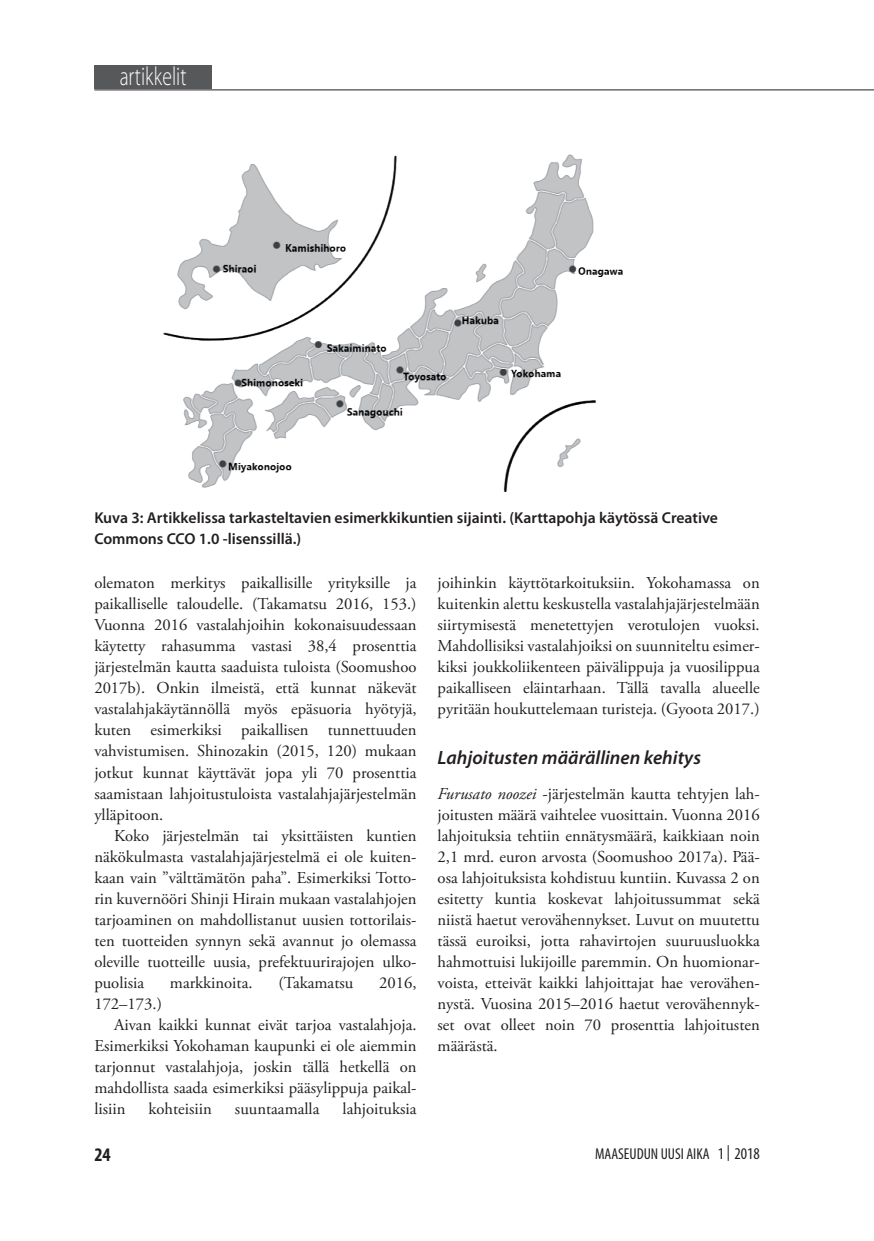
<style>
.page{position:relative;width:874px;height:1241px;background:#fff}
.page>*{position:absolute;margin:0;border:0;box-sizing:border-box;transform-origin:0 0}
.t1{font:300 26.25px "Myriad Pro";color:#fff;scale:.75 1}
.t2{font:italic 600 19.25px "Myriad Pro";color:#231f20}
.t3{font:700 condensed 19.25px "Myriad Pro";color:#231f20}
.t4{font:16.62px/21px "Adobe Garamond Pro";color:#231f20;text-align:justify}
.t5{font:600 15.75px/21px "Myriad Pro";color:#231f20}
.t6{font:condensed 15.75px "Myriad Pro";color:#231f20}
.s1{font-style:italic}
.s2{font-size:16.45px}
</style>
<div class="page">
<hr style="left:94px;top:90px;width:779px;height:1px;background:#231f20">
<div style="left:94px;top:66px;width:118px;height:23px;background:#57585a"></div>
<img style="left:163px;top:154px;width:460px;height:338px">
<h1 class="t1" style="left:120px;top:62px;width:90px">artikkelit</h1>
<p class="t5" style="left:94px;top:507px;width:625px">Kuva 3: Artikkelissa tarkasteltavien esimerkkikuntien sijainti. (Karttapohja käytössä Creative<br>Commons CCO 1.0 -lisenssillä.)</p>
<p class="t4" style="left:94px;top:573px;width:323px">olematon merkitys paikallisille yrityksille ja paikalliselle taloudelle. (Takamatsu 2016, 153.)<br>Vuonna 2016 vastalahjoihin kokonaisuudessaan käytetty rahasumma vastasi 38,4 prosenttia järjestelmän kautta saaduista tuloista (Soomushoo 2017b). Onkin ilmeistä, että kunnat näkevät vastalahjakäytännöllä myös epäsuoria hyötyjä, kuten esimerkiksi paikallisen tunnettuuden vahvistumisen. Shinozakin (2015, 120) mukaan jotkut kunnat käyttävät jopa yli 70 prosenttia saamistaan lahjoitustuloista vastalahjajärjestelmän ylläpitoon.</p>
<p class="t4" style="left:94px;top:825px;width:323px;text-indent:20px">Koko järjestelmän tai yksittäisten kuntien näkökulmasta vastalahjajärjestelmä ei ole kuiten&shy;kaan vain ”välttämätön paha”. Esimerkiksi Totto&shy;rin kuvernööri Shinji Hirain mukaan vastalahjojen tarjoaminen on mahdollistanut uusien tottorilais&shy;ten tuotteiden synnyn sekä avannut jo olemassa oleville tuotteille uusia, prefektuurirajojen ulko&shy;puolisia</p>
<p class="t4" style="left:170px;top:972px;width:84px">markkinoita.</p>
<p class="t4" style="left:278px;top:972px;width:76px">(Takamatsu</p>
<p class="t4" style="left:379px;top:972px;width:39px">2016,</p>
<p class="t4" style="left:94px;top:993px;width:69px">172–173.)</p>
<p class="t4" style="left:114px;top:1014px;width:304px">Aivan kaikki kunnat eivät tarjoa vastalahjoja.</p>
<p class="t4" style="left:94px;top:1035px;width:323px">Esimerkiksi Yokohaman kaupunki ei ole aiemmin</p>
<p class="t4" style="left:94px;top:1056px;width:323px">tarjonnut vastalahjoja, joskin tällä hetkellä on</p>
<p class="t4" style="left:94px;top:1077px;width:323px">mahdollista saada esimerkiksi pääsylippuja paikal-</p>
<p class="t4" style="left:94px;top:1098px;width:33px">lisiin</p>
<p class="t4" style="left:148px;top:1098px;width:65px">kohteisiin</p>
<p class="t4" style="left:235px;top:1098px;width:86px">suuntaamalla</p>
<p class="t4" style="left:342px;top:1098px;width:75px">lahjoituksia</p>
<p class="t4" style="left:437px;top:573px;width:323px">joihinkin käyttötarkoituksiin. Yokohamassa on kuitenkin alettu keskustella vastalahjajärjestelmään siirtymisestä menetettyjen verotulojen vuoksi.<br>Mahdollisiksi vastalahjoiksi on suunniteltu esimer&shy;kiksi joukkoliikenteen päivälippuja ja vuosilippua paikalliseen eläintarhaan. Tällä tavalla alueelle pyritään houkuttelemaan turisteja. (Gyoota 2017.)</p>
<p class="t2" style="left:437px;top:744px;width:265px">Lahjoitusten määrällinen kehitys</p>
<p class="t4" style="left:437px;top:783px;width:323px"><span class="s1">Furusato noozei</span> -järjestelmän kautta tehtyjen lah&shy;joitusten määrä vaihtelee vuosittain. Vuonna 2016 lahjoituksia tehtiin ennätysmäärä, kaikkiaan noin 2,1 mrd. euron arvosta (Soomushoo 2017a). Pää&shy;osa lahjoituksista kohdistuu kuntiin. Kuvassa 2 on esitetty kuntia koskevat lahjoitussummat sekä niistä haetut verovähennykset. Luvut on muutettu tässä euroiksi, jotta rahavirtojen suuruusluokka hahmottuisi lukijoille paremmin. On huomionar&shy;voista, etteivät kaikki lahjoittajat hae verovähen&shy;nystä. Vuosina 2015–2016 haetut verovähennyk&shy;set ovat olleet noin 70 prosenttia lahjoitusten määrästä.</p>
<p class="t3" style="left:94px;top:1142px;width:18px">24</p>
<p class="t6" style="left:595px;top:1143px;width:166px">MAASEUDUN UUSI AIKA <span class="s2">1</span> | <span class="s2">2018</span></p>
</div>
